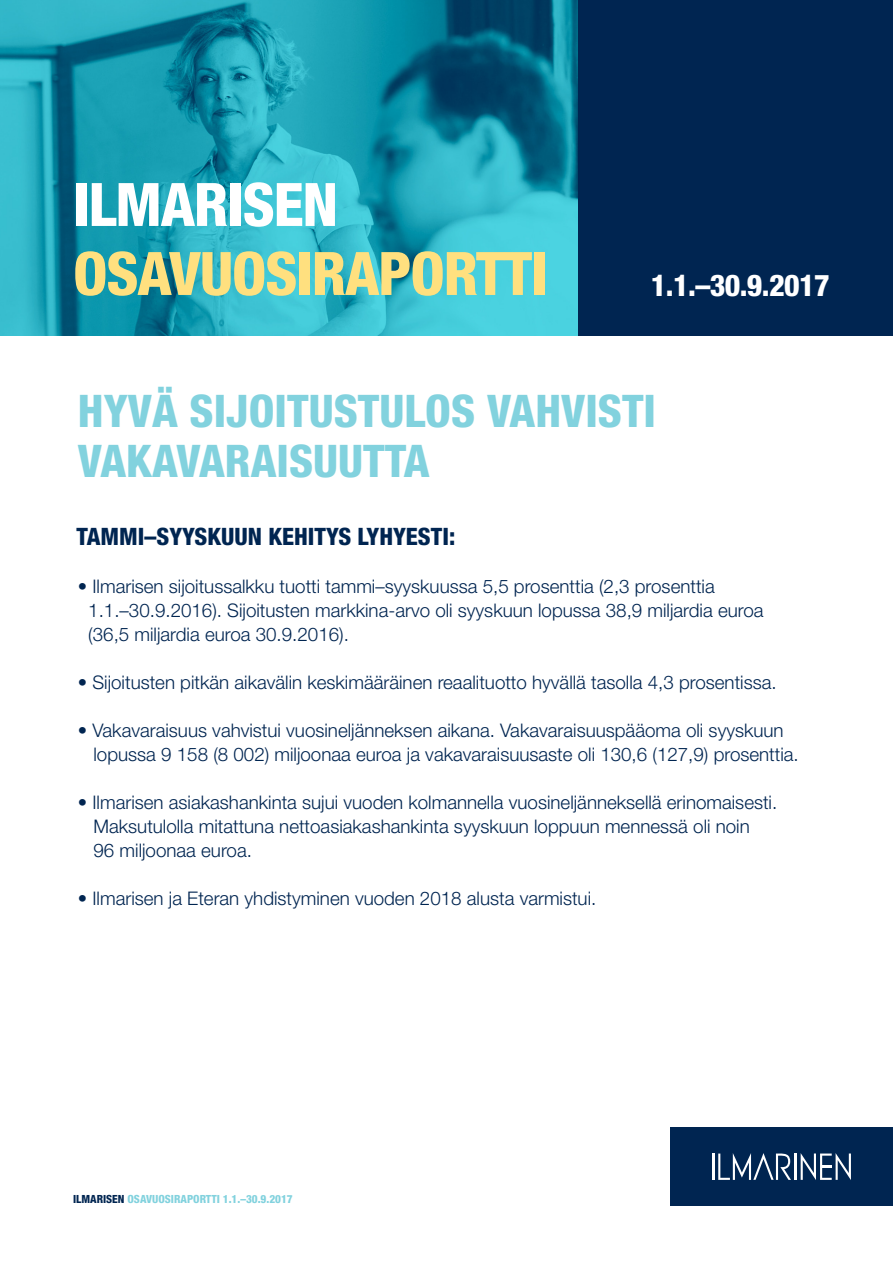
<style>
.page{position:relative;width:893px;height:1263px;background:#fff}
.page>*{position:absolute;margin:0;border:0;box-sizing:border-box;transform-origin:0 0}
.EsiteotsikkoNEGA{font:800 condensed 60px "Helvetica Neue LT";letter-spacing:-.02em;color:#ffe07f}
.EsiteotsikkoNEGA-2{font:800 condensed 60px "Helvetica Neue LT";letter-spacing:-.02em;color:#fff}
.Leipis{font:800 condensed 45px/49.5px "Helvetica Neue LT";color:#82d2de}
.EsiteotsikkoNEGA-3{font:800 condensed 30px "Helvetica Neue LT";letter-spacing:-.02em;color:#fff}
.Leipis-2{font:800 condensed 24px "Helvetica Neue LT";color:#002551}
.Leipis-3{font:300 18.75px/24px "Helvetica Neue LT";color:#002551}
.Leipis-4{font:800 condensed 11.25px "Helvetica Neue LT";color:#82d2de}
.s1{color:#002551}
</style>
<div class="page">
<div style="left:577px;top:0;width:316px;height:336px;background:#002551"></div>
<div style="left:670px;top:1127px;width:223px;height:79px;background:#002551"></div>
<hr style="left:712px;top:1153px;width:2px;height:27px;background:#fff">
<hr style="left:794px;top:1153px;width:2px;height:27px;background:#fff">
<svg style="left:801px;top:1153px;width:50px;height:27px"></svg>
<svg style="left:718px;top:1153px;width:73px;height:27px"></svg>
<img style="left:0;top:0;width:577px;height:336px">
<p class="EsiteotsikkoNEGA-2" style="left:73px;top:167px;width:266px">ILMARISEN</p>
<p class="EsiteotsikkoNEGA" style="left:73px;top:236px;width:476px">OSAVUOSIRAPORTTI</p>
<p class="EsiteotsikkoNEGA-3" style="left:651px;top:266px;width:180px">1.1.–30.9.2017</p>
<p class="Leipis" style="left:78px;top:386px;width:580px">HYVÄ SIJOITUSTULOS VAHVISTI<br>VAKAVARAISUUTTA</p>
<p class="Leipis-2" style="left:77px;top:522px;width:380px">TAMMI–SYYSKUUN KEHITYS LYHYESTI:</p>
<p class="Leipis-3" style="left:88px;top:574px;width:677px;text-indent:-10px">• Ilmarisen sijoitussalkku tuotti tammi–syyskuussa 5,5 prosenttia (2,3 prosenttia<br>1.1.–30.9.2016). Sijoitusten markkina-arvo oli syyskuun lopussa 38,9 miljardia euroa (36,5 miljardia euroa 30.9.2016).</p>
<p class="Leipis-3" style="left:78px;top:670px;width:700px">• Sijoitusten pitkän aikavälin keskimääräinen reaalituotto hyvällä tasolla 4,3 prosentissa.</p>
<p class="Leipis-3" style="left:94px;top:718px;width:707px;text-indent:-16px">• Vakavaraisuus vahvistui vuosineljänneksen aikana. Vakavaraisuuspääoma oli syyskuun lopussa 9 158 (8 002) miljoonaa euroa ja vakavaraisuusaste oli 130,6 (127,9) prosenttia.</p>
<p class="Leipis-3" style="left:94px;top:790px;width:685px;text-indent:-16px">• Ilmarisen asiakashankinta sujui vuoden kolmannella vuosineljänneksellä erinomaisesti.<br>Maksutulolla mitattuna nettoasiakashankinta syyskuun loppuun mennessä oli noin<br>96 miljoonaa euroa.</p>
<p class="Leipis-3" style="left:78px;top:886px;width:520px">• Ilmarisen ja Eteran yhdistyminen vuoden 2018 alusta varmistui.</p>
<p class="Leipis-4" style="left:73px;top:1191px;width:221px"><span class="s1">ILMARISEN</span> OSAVUOSIRAPORTTI 1.1.–30.9.2017</p>
</div>
